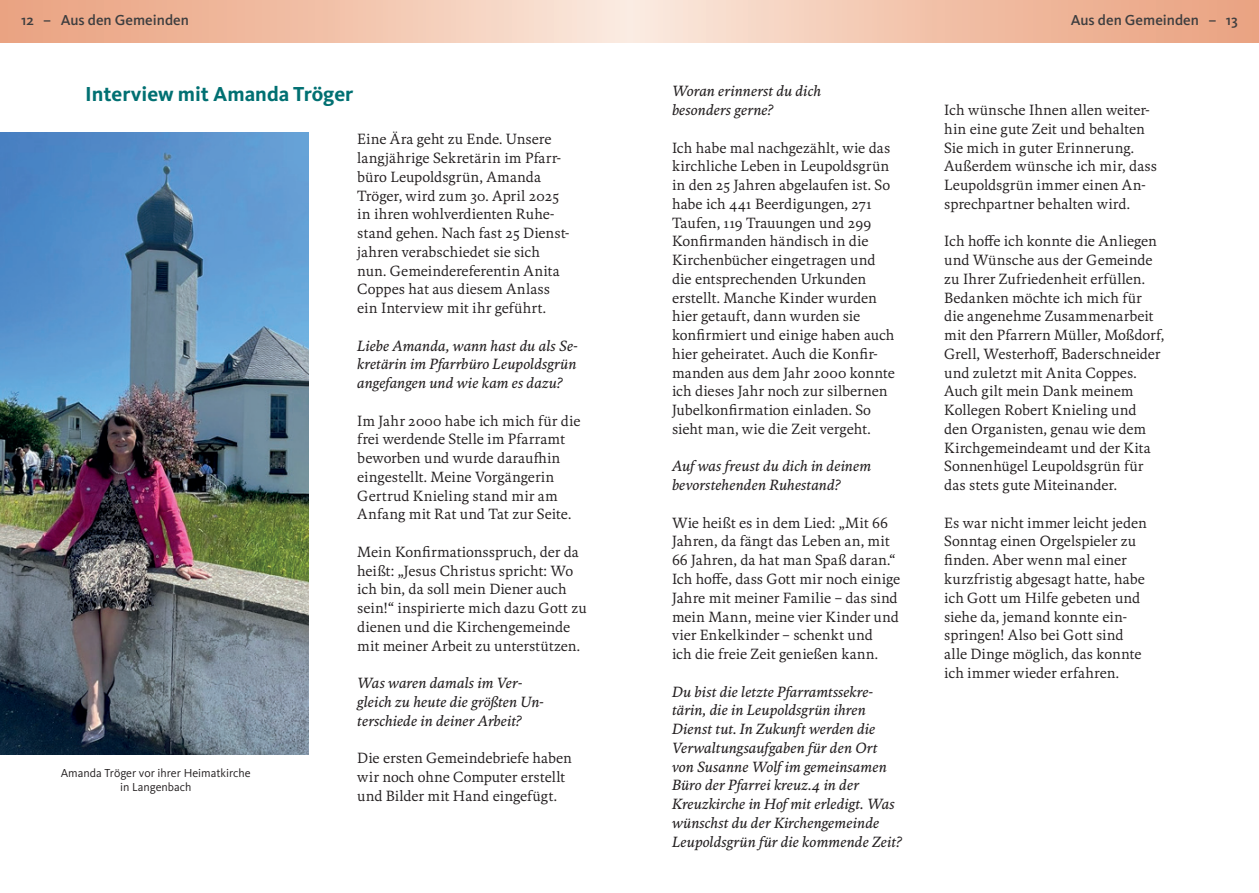
<style>
.page{position:relative;width:1259px;height:893px;background:#fff}
.page>*{position:absolute;margin:0;border:0;box-sizing:border-box;transform-origin:0 0}
.t1{font:700 21px "Kievit OT";color:#017072}
.t2{font:15px/18.8px "Kievit Serif";letter-spacing:.005em;color:#231f20}
.t3{font:italic 15px/18.8px "Kievit Serif";letter-spacing:.005em;color:#231f20}
.t4{font:500 15px "Kievit OT";color:#3e3e3f}
.t5{font:12px/14.4px "Kievit OT";color:#231f20;text-align:center}
</style>
<div class="page">
<div style="left:0;top:0;width:629px;height:43px;background:linear-gradient(to right,#e99e7b,#fae7db)"></div>
<div style="left:629px;top:0;width:630px;height:43px;background:linear-gradient(to right,#fae7db,#e99f7c)"></div>
<img style="left:0;top:133px;width:308px;height:621px">
<p class="t4" style="left:21px;top:11px;width:169px">12 – Aus den Gemeinden</p>
<p class="t4" style="left:1070px;top:11px;width:168px">Aus den Gemeinden – 13</p>
<h1 class="t1" style="left:85px;top:82px;width:270px">Interview mit Amanda Tröger</h1>
<p class="t5" style="left:61px;top:766px;width:191px">Amanda Tröger vor ihrer Heimatkirche in Langenbach</p>
<p class="t2" style="left:357px;top:129px;width:214px">Eine Ära geht zu Ende. Unsere langjährige Sekretärin im Pfarr&shy;büro Leupoldsgrün, Amanda<br>Tröger, wird zum 30. April 2025 in ihren wohlverdienten Ruhe&shy;stand gehen. Nach fast 25 Dienst&shy;jahren verabschiedet sie sich nun. Gemeindereferentin Anita<br>Coppes hat aus diesem Anlass ein Interview mit ihr geführt.</p>
<p class="t3" style="left:357px;top:335px;width:222px;text-align:justify">Liebe Amanda, wann hast du als Se&shy;kretärin im Pfarrbüro Leupoldsgrün angefangen und wie kam es dazu?</p>
<p class="t2" style="left:357px;top:411px;width:225px">Im Jahr 2000 habe ich mich für die frei werdende Stelle im Pfarramt beworben und wurde daraufhin eingestellt. Meine Vorgängerin<br>Gertrud Knieling stand mir am<br>Anfang mit Rat und Tat zur Seite.</p>
<p class="t2" style="left:357px;top:542px;width:231px">Mein Konfirmationsspruch, der da heißt: „Jesus Christus spricht: Wo ich bin, da soll mein Diener auch sein!“ inspirierte mich dazu Gott zu dienen und die Kirchengemeinde mit meiner Arbeit zu unterstützen.</p>
<p class="t3" style="left:357px;top:673px;width:188px">Was waren damals im Ver&shy;gleich zu heute die größten Un&shy;terschiede in deiner Arbeit?</p>
<p class="t2" style="left:357px;top:748px;width:216px">Die ersten Gemeindebriefe haben wir noch ohne Computer erstellt und Bilder mit Hand eingefügt.</p>
<p class="t3" style="left:672px;top:81px;width:150px">Woran erinnerst du dich besonders gerne?</p>
<p class="t2" style="left:672px;top:138px;width:224px">Ich habe mal nachgezählt, wie das kirchliche Leben in Leupoldsgrün in den 25 Jahren abgelaufen ist. So habe ich 441 Beerdigungen, 271<br>Taufen, 119 Trauungen und 299<br>Konfirmanden händisch in die<br>Kirchenbücher eingetragen und die entsprechenden Urkunden erstellt. Manche Kinder wurden hier getauft, dann wurden sie konfirmiert und einige haben auch hier geheiratet. Auch die Konfir&shy;manden aus dem Jahr 2000 konnte ich dieses Jahr noch zur silbernen<br>Jubelkonfirmation einladen. So sieht man, wie die Zeit vergeht.</p>
<p class="t3" style="left:672px;top:456px;width:201px">Auf was freust du dich in deinem bevorstehenden Ruhestand?</p>
<p class="t2" style="left:672px;top:513px;width:230px">Wie heißt es in dem Lied: „Mit 66<br>Jahren, da fängt das Leben an, mit<br>66 Jahren, da hat man Spaß daran.“<br>Ich hoffe, dass Gott mir noch einige<br>Jahre mit meiner Familie – das sind mein Mann, meine vier Kinder und vier Enkelkinder – schenkt und<br>ich die freie Zeit genießen kann.</p>
<p class="t3" style="left:672px;top:681px;width:231px">Du bist die letzte Pfarramtssekre&shy;tärin, die in Leupoldsgrün ihren Dienst tut. In Zukunft werden die Verwaltungsaufgaben für den Ort von Susanne Wolf im gemeinsamen Büro der Pfarrei kreuz.4 in der Kreuzkirche in Hof mit erledigt. Was wünschst du der Kirchengemeinde Leupoldsgrün für die kommende Zeit?</p>
<p class="t2" style="left:944px;top:100px;width:214px">Ich wünsche Ihnen allen weiter&shy;hin eine gute Zeit und behalten<br>Sie mich in guter Erinnerung.<br>Außerdem wünsche ich mir, dass<br>Leupoldsgrün immer einen An&shy;sprechpartner behalten wird.</p>
<p class="t2" style="left:944px;top:231px;width:221px">Ich hoffe ich konnte die Anliegen und Wünsche aus der Gemeinde zu Ihrer Zufriedenheit erfüllen.<br>Bedanken möchte ich mich für die angenehme Zusammenarbeit mit den Pfarrern Müller, Moßdorf,<br>Grell, Westerhoff, Baderschneider und zuletzt mit Anita Coppes.<br>Auch gilt mein Dank meinem<br>Kollegen Robert Knieling und<br>den Organisten, genau wie dem<br>Kirchgemeindeamt und der Kita<br>Sonnenhügel Leupoldsgrün für das stets gute Miteinander.</p>
<p class="t2" style="left:944px;top:513px;width:204px">Es war nicht immer leicht jeden<br>Sonntag einen Orgelspieler zu finden. Aber wenn mal einer kurzfristig abgesagt hatte, habe ich Gott um Hilfe gebeten und siehe da, jemand konnte ein&shy;springen! Also bei Gott sind alle Dinge möglich, das konnte ich immer wieder erfahren.</p>
</div>
